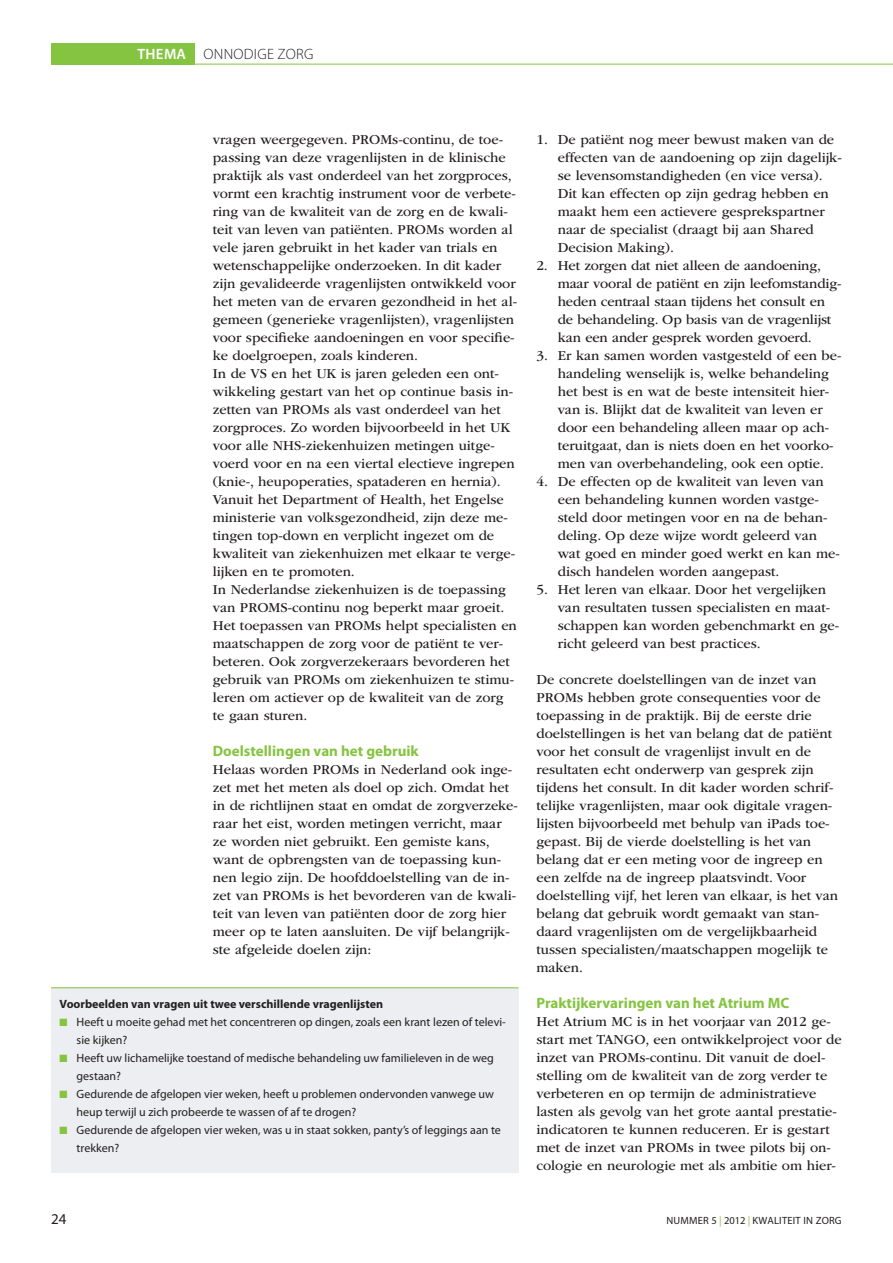
<style>
.page{position:relative;width:893px;height:1263px;background:#fff}
.page>*{position:absolute;margin:0;border:0;box-sizing:border-box;transform-origin:0 0}
.t1{font:700 15px "Myriad Pro";color:#85c441}
.t2{font:300 15px "Myriad Pro";letter-spacing:.02em;color:#231f20}
.t3{font:15px "Myriad Pro";color:#231f20}
.t4{font:14.25px/18px "ITC Garamond Std";color:#231f20}
.t5{font:12px/18px "Myriad Pro";color:#231f20}
.t6{font:700 12px "Myriad Pro";color:#231f20}
.t7{font:10.5px "Myriad Pro";letter-spacing:.02em;color:#231f20}
.s1{font-weight:600;color:#fff}
.s2{color:#85c441}
</style>
<div class="page">
<hr style="left:51px;top:64px;width:842px;height:1px;background:#85c441">
<div style="left:51px;top:43px;width:144px;height:21px;background:#85c441"></div>
<div style="left:51px;top:988px;width:467px;height:185px;background:#eceef1"></div>
<hr style="left:51px;top:987px;width:467px;height:1px;background:#85c441">
<p class="t2" style="left:137px;top:48px;width:178px"><span class="s1">THEMA</span> ONNODIGE ZORG</p>
<p class="t4" style="left:213px;top:132px;width:306px">vragen weergegeven. PROMs-continu, de toe&shy;passing van deze vragenlijsten in de klinische praktijk als vast onderdeel van het zorgproces, vormt een krachtig instrument voor de verbete&shy;ring van de kwaliteit van de zorg en de kwali&shy;teit van leven van patiënten. PROMs worden al vele jaren gebruikt in het kader van trials en wetenschappelijke onderzoeken. In dit kader zijn gevalideerde vragenlijsten ontwikkeld voor het meten van de ervaren gezondheid in het al&shy;gemeen (generieke vragenlijsten), vragenlijsten voor specifieke aandoeningen en voor specifie&shy;ke doelgroepen, zoals kinderen.<br>In de VS en het UK is jaren geleden een ont&shy;wikkeling gestart van het op continue basis in&shy;zetten van PROMs als vast onderdeel van het zorgproces. Zo worden bijvoorbeeld in het UK voor alle NHS-ziekenhuizen metingen uitge&shy;voerd voor en na een viertal electieve ingrepen (knie-, heupoperaties, spataderen en hernia).<br>Vanuit het Department of Health, het Engelse ministerie van volksgezondheid, zijn deze me&shy;tingen top-down en verplicht ingezet om de kwaliteit van ziekenhuizen met elkaar te verge&shy;lijken en te promoten.<br>In Nederlandse ziekenhuizen is de toepassing van PROMS-continu nog beperkt maar groeit.<br>Het toepassen van PROMs helpt specialisten en maatschappen de zorg voor de patiënt te ver&shy;beteren. Ook zorgverzekeraars bevorderen het gebruik van PROMs om ziekenhuizen te stimu&shy;leren om actiever op de kwaliteit van de zorg te gaan sturen.</p>
<p class="t1" style="left:213px;top:746px;width:207px">Doelstellingen van het gebruik</p>
<p class="t4" style="left:213px;top:762px;width:307px">Helaas worden PROMs in Nederland ook inge&shy;zet met het meten als doel op zich. Omdat het in de richtlijnen staat en omdat de zorgverzeke&shy;raar het eist, worden metingen verricht, maar ze worden niet gebruikt. Een gemiste kans, want de opbrengsten van de toepassing kun&shy;nen legio zijn. De hoofddoelstelling van de in&shy;zet van PROMs is het bevorderen van de kwali&shy;teit van leven van patiënten door de zorg hier meer op te laten aansluiten. De vijf belangrijk&shy;ste afgeleide doelen zijn:</p>
<p class="t6" style="left:60px;top:1000px;width:325px">Voorbeelden van vragen uit twee verschillende vragenlijsten</p>
<p class="t5" style="left:77px;top:1014px;width:431px;text-indent:-17px"><span class="s2">■</span> Heeft u moeite gehad met het concentreren op dingen, zoals een krant lezen of televi&shy;sie kijken?</p>
<p class="t5" style="left:77px;top:1050px;width:419px;text-indent:-17px"><span class="s2">■</span> Heeft uw lichamelijke toestand of medische behandeling uw familieleven in de weg gestaan?</p>
<p class="t5" style="left:77px;top:1086px;width:419px;text-indent:-17px"><span class="s2">■</span> Gedurende de afgelopen vier weken, heeft u problemen ondervonden vanwege uw heup terwijl u zich probeerde te wassen of af te drogen?</p>
<p class="t5" style="left:77px;top:1122px;width:426px;text-indent:-17px"><span class="s2">■</span> Gedurende de afgelopen vier weken, was u in staat sokken, panty’s of leggings aan te trekken?</p>
<p class="t4" style="left:558px;top:132px;width:286px;text-indent:-21px">1. De patiënt nog meer bewust maken van de effecten van de aandoening op zijn dagelijk&shy;se levensomstandigheden (en vice versa).<br>Dit kan effecten op zijn gedrag hebben en maakt hem een actievere gesprekspartner naar de specialist (draagt bij aan Shared Decision Making).</p>
<p class="t4" style="left:558px;top:258px;width:285px;text-indent:-21px">2. Het zorgen dat niet alleen de aandoening, maar vooral de patiënt en zijn leefomstandig&shy;heden centraal staan tijdens het consult en de behandeling. Op basis van de vragenlijst kan een ander gesprek worden gevoerd.</p>
<p class="t4" style="left:558px;top:348px;width:285px;text-indent:-21px">3. Er kan samen worden vastgesteld of een be&shy;handeling wenselijk is, welke behandeling het best is en wat de beste intensiteit hier&shy;van is. Blijkt dat de kwaliteit van leven er door een behandeling alleen maar op ach&shy;teruitgaat, dan is niets doen en het voorko&shy;men van overbehandeling, ook een optie.</p>
<p class="t4" style="left:558px;top:474px;width:284px;text-indent:-21px">4. De effecten op de kwaliteit van leven van een behandeling kunnen worden vastge&shy;steld door metingen voor en na de behan&shy;deling. Op deze wijze wordt geleerd van wat goed en minder goed werkt en kan me&shy;disch handelen worden aangepast.</p>
<p class="t4" style="left:558px;top:582px;width:283px;text-indent:-21px">5. Het leren van elkaar. Door het vergelijken van resultaten tussen specialisten en maat&shy;schappen kan worden gebenchmarkt en ge&shy;richt geleerd van best practices.</p>
<p class="t4" style="left:536px;top:672px;width:303px">De concrete doelstellingen van de inzet van PROMs hebben grote consequenties voor de toepassing in de praktijk. Bij de eerste drie doelstellingen is het van belang dat de patiënt voor het consult de vragenlijst invult en de resultaten echt onderwerp van gesprek zijn tijdens het consult. In dit kader worden schrif&shy;telijke vragenlijsten, maar ook digitale vragen&shy;lijsten bijvoorbeeld met behulp van iPads toe&shy;gepast. Bij de vierde doelstelling is het van belang dat er een meting voor de ingreep en een zelfde na de ingreep plaatsvindt. Voor doelstelling vijf, het leren van elkaar, is het van belang dat gebruik wordt gemaakt van stan&shy;daard vragenlijsten om de vergelijkbaarheid tussen specialisten/maatschappen mogelijk te maken.</p>
<p class="t1" style="left:536px;top:998px;width:254px">Praktijkervaringen van het Atrium MC</p>
<p class="t4" style="left:536px;top:1014px;width:307px">Het Atrium MC is in het voorjaar van 2012 ge&shy;start met TANGO, een ontwikkelproject voor de inzet van PROMs-continu. Dit vanuit de doel&shy;stelling om de kwaliteit van de zorg verder te verbeteren en op termijn de administratieve lasten als gevolg van het grote aantal prestatie&shy;indicatoren te kunnen reduceren. Er is gestart met de inzet van PROMs in twee pilots bij on&shy;cologie en neurologie met als ambitie om hier-</p>
<p class="t3" style="left:51px;top:1214px;width:17px">24</p>
<p class="t7" style="left:666px;top:1217px;width:177px">NUMMER 5 <span class="s2">|</span> 2012 <span class="s2">|</span> KWALITEIT IN ZORG</p>
</div>
